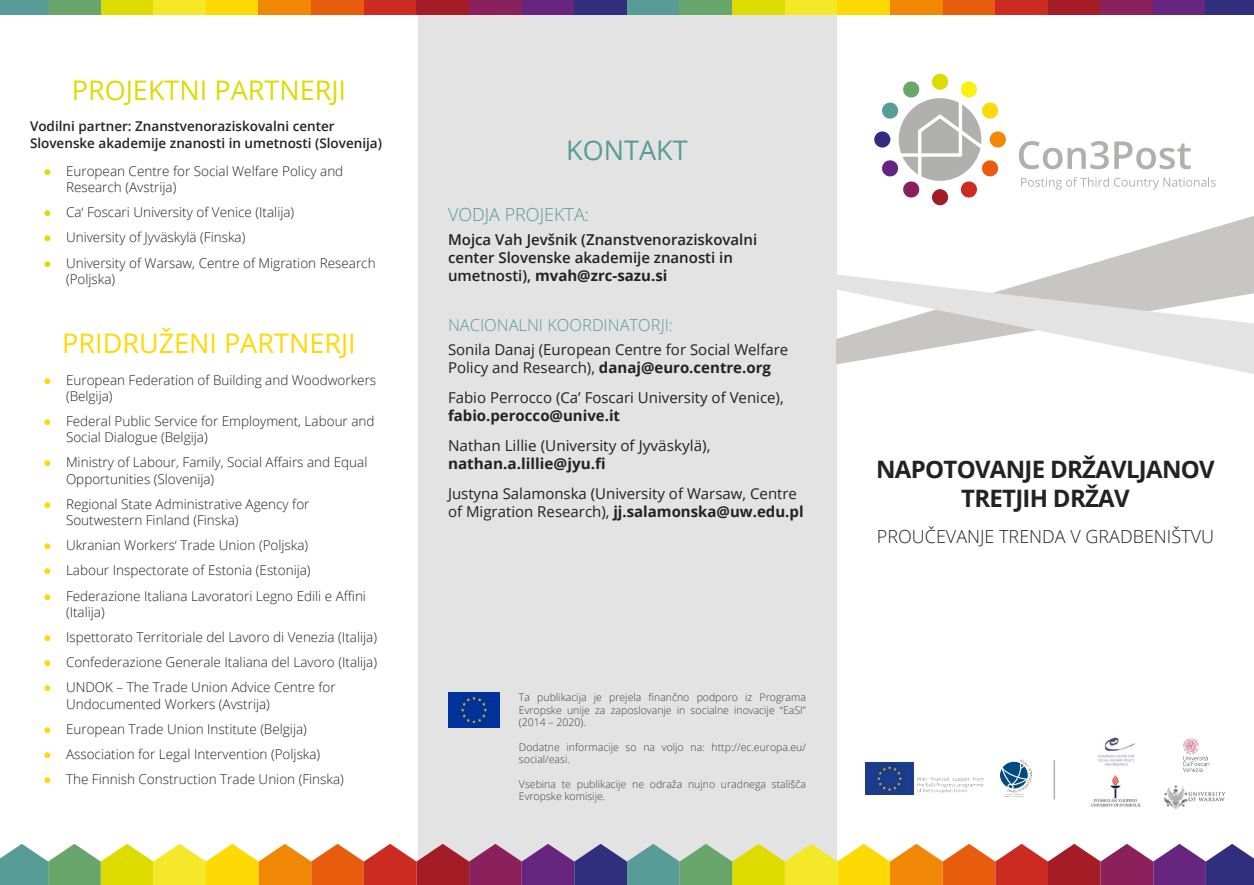
<style>
.page{position:relative;width:1254px;height:885px;background:#fff}
.page>*{position:absolute;margin:0;border:0;box-sizing:border-box;transform-origin:0 0}
.t1{font:27px "Open Sans";color:#fed905}
.t2{font:27px "Open Sans";color:#dedb00}
.t3{font:27px "Open Sans";color:#579c96}
.t4{font:700 24px/28.8px "Open Sans";letter-spacing:-.03em;color:#222;text-align:center}
.t5{font:300 18px "Open Sans";color:#222}
.t6{font:300 18px "Open Sans";color:#579c96}
.t7{font:300 16.5px "Open Sans";color:#579c96}
.t8{font:15px/18px "Open Sans";color:#222}
.t9{font:600 15px/18px "Open Sans";color:#222}
.t10{font:700 15px "Open Sans";color:#222}
.t11{font:300 13.5px/16.2px "Open Sans";color:#222}
.t12{font:600 13.5px/16.2px "Open Sans";color:#222}
.t13{font:300 10.5px/12.6px "Open Sans";color:#414141}
.s1{font-family:"Arial";font-weight:400;color:#dddb01}
.s2{font-family:"Arial";font-weight:400;color:#fed905}
.s3{font-weight:700}
</style>
<div class="page">
<div style="left:418px;top:0;width:418px;height:885px;background:#e3e3e3"></div>
<div style="left:101px;top:0;width:52px;height:15px;background:#dedb00"></div>
<div style="left:153px;top:0;width:53px;height:15px;background:#f5e829"></div>
<div style="left:206px;top:0;width:53px;height:15px;background:#ffd903"></div>
<div style="left:259px;top:0;width:52px;height:15px;background:#f08705"></div>
<div style="left:311px;top:0;width:53px;height:15px;background:#e85c0d"></div>
<div style="left:364px;top:0;width:52px;height:15px;background:#cc2b21"></div>
<div style="left:416px;top:0;width:53px;height:15px;background:#a31c26"></div>
<div style="left:469px;top:0;width:53px;height:15px;background:#8a215c"></div>
<div style="left:522px;top:0;width:52px;height:15px;background:#662680"></div>
<div style="left:574px;top:0;width:53px;height:15px;background:#302e7d"></div>
<div style="left:0;top:0;width:48px;height:15px;background:#579c96"></div>
<div style="left:48px;top:0;width:53px;height:15px;background:#69a66b"></div>
<div style="left:732px;top:0;width:53px;height:15px;background:#dedb00"></div>
<div style="left:785px;top:0;width:52px;height:15px;background:#f5e829"></div>
<div style="left:837px;top:0;width:53px;height:15px;background:#ffd903"></div>
<div style="left:890px;top:0;width:53px;height:15px;background:#f08705"></div>
<div style="left:943px;top:0;width:52px;height:15px;background:#e85c0d"></div>
<div style="left:995px;top:0;width:53px;height:15px;background:#cc2b21"></div>
<div style="left:1048px;top:0;width:53px;height:15px;background:#a31c26"></div>
<div style="left:1101px;top:0;width:52px;height:15px;background:#8a215c"></div>
<div style="left:1153px;top:0;width:53px;height:15px;background:#662680"></div>
<div style="left:1206px;top:0;width:48px;height:15px;background:#302e7d"></div>
<div style="left:627px;top:0;width:53px;height:15px;background:#579c96"></div>
<div style="left:680px;top:0;width:52px;height:15px;background:#69a66b"></div>
<svg style="left:1019px;top:141px;width:172px;height:28px"></svg>
<svg style="left:1021px;top:177px;width:195px;height:13px"></svg>
<div style="left:990px;top:131px;width:16px;height:17px;background:#f28800;border-radius:50%"></div>
<div style="left:932px;top:189px;width:16px;height:16px;background:#a21c26;border-radius:50%"></div>
<svg style="left:874px;top:131px;width:16px;height:17px"></svg>
<div style="left:932px;top:74px;width:16px;height:16px;background:#dddb00;border-radius:50%"></div>
<svg style="left:881px;top:80px;width:118px;height:119px"></svg>
<svg style="left:1183px;top:739px;width:27px;height:33px"></svg>
<img style="left:1098px;top:737px;width:37px;height:29px">
<img style="left:866px;top:762px;width:118px;height:33px">
<img style="left:1091px;top:775px;width:49px;height:32px">
<img style="left:1165px;top:785px;width:59px;height:23px">
<img style="left:1001px;top:759px;width:30px;height:38px">
<hr style="left:1054px;top:760px;width:1px;height:39px;background:#b0b0af">
<svg style="left:0;top:844px;width:1254px;height:41px"></svg>
<img style="left:448px;top:693px;width:52px;height:34px">
<svg style="left:836px;top:216px;width:418px;height:59px"></svg>
<svg style="left:836px;top:275px;width:418px;height:99px"></svg>
<h1 class="t2" style="left:72px;top:72px;width:276px">PROJEKTNI PARTNERJI</h1>
<p class="t12" style="left:30px;top:118px;width:354px">Vodilni partner: Znanstvenoraziskovalni center<br>Slovenske akademije znanosti in umetnosti (Slovenija)</p>
<p class="t11" style="left:66px;top:162px;width:279px;text-indent:-23px"><span class="s1">●</span> European Centre for Social Welfare Policy and<br>Research (Avstrija)</p>
<p class="t11" style="left:44px;top:204px;width:252px"><span class="s1">●</span> Ca‘ Foscari University of Venice (Italija)</p>
<p class="t11" style="left:44px;top:229px;width:203px"><span class="s1">●</span> University of Jyväskylä (Finska)</p>
<p class="t11" style="left:66px;top:254px;width:311px;text-indent:-23px"><span class="s1">●</span> University of Warsaw, Centre of Migration Research (Poljska)</p>
<h1 class="t1" style="left:62px;top:325px;width:295px">PRIDRUŽENI PARTNERJI</h1>
<p class="t11" style="left:66px;top:371px;width:312px;text-indent:-23px"><span class="s2">●</span> European Federation of Building and Woodworkers (Belgija)</p>
<p class="t11" style="left:66px;top:413px;width:310px;text-indent:-23px"><span class="s2">●</span> Federal Public Service for Employment, Labour and<br>Social Dialogue (Belgija)</p>
<p class="t11" style="left:66px;top:454px;width:303px;text-indent:-23px"><span class="s2">●</span> Ministry of Labour, Family, Social Affairs and Equal<br>Opportunities (Slovenija)</p>
<p class="t11" style="left:66px;top:495px;width:245px;text-indent:-23px"><span class="s2">●</span> Regional State Administrative Agency for<br>Soutwestern Finland (Finska)</p>
<p class="t11" style="left:44px;top:537px;width:266px"><span class="s2">●</span> Ukranian Workers‘ Trade Union (Poljska)</p>
<p class="t11" style="left:44px;top:562px;width:269px"><span class="s2">●</span> Labour Inspectorate of Estonia (Estonija)</p>
<p class="t11" style="left:66px;top:587px;width:302px;text-indent:-23px"><span class="s2">●</span> Federazione Italiana Lavoratori Legno Edili e Affini (Italija)</p>
<p class="t11" style="left:44px;top:629px;width:335px"><span class="s2">●</span> Ispettorato Territoriale del Lavoro di Venezia (Italija)</p>
<p class="t11" style="left:44px;top:654px;width:335px"><span class="s2">●</span> Confederazione Generale Italiana del Lavoro (Italija)</p>
<p class="t11" style="left:66px;top:679px;width:271px;text-indent:-23px"><span class="s2">●</span> UNDOK – The Trade Union Advice Centre for<br>Undocumented Workers (Avstrija)</p>
<p class="t11" style="left:44px;top:720px;width:265px"><span class="s2">●</span> European Trade Union Institute (Belgija)</p>
<p class="t11" style="left:44px;top:746px;width:278px"><span class="s2">●</span> Association for Legal Intervention (Poljska)</p>
<p class="t11" style="left:44px;top:771px;width:302px"><span class="s2">●</span> The Finnish Construction Trade Union (Finska)</p>
<h1 class="t3" style="left:566px;top:132px;width:123px">KONTAKT</h1>
<h3 class="t6" style="left:448px;top:202px;width:22px">Vodja</h3>
<h3 class="t6" style="left:505px;top:202px;width:11px">proje</h3>
<h3 class="t6" style="left:554px;top:202px;width:36px">kta :</h3>
<p class="t9" style="left:448px;top:230px;width:311px">Mojca Vah Jevšnik (Znanstvenoraziskovalni center Slovenske akademije znanosti in umetnosti), <span class="s3">mvah@zrc-sazu.si</span></p>
<p class="t7" style="left:448px;top:313px;width:43px">Naciona</p>
<p class="t7" style="left:519px;top:313px;width:49px">lni koordinatorji</p>
<p class="t7" style="left:669px;top:313px;width:5px">:</p>
<p class="t8" style="left:448px;top:340px;width:342px">Sonila Danaj (European Centre for Social Welfare<br>Policy and Research), <span class="s3">danaj@euro.centre.org</span></p>
<p class="t8" style="left:448px;top:388px;width:337px">Fabio Perrocco (Ca’ Foscari University of Venice),</p>
<p class="t10" style="left:448px;top:405px;width:174px">fabio.perocco@unive.it</p>
<p class="t8" style="left:448px;top:436px;width:264px">Nathan Lillie (University of Jyväskylä),</p>
<p class="t10" style="left:448px;top:453px;width:159px">nathan.a.lillie@jyu.fi</p>
<p class="t8" style="left:448px;top:484px;width:357px">Justyna Salamonska (University of Warsaw, Centre of Migration Research), <span class="s3">jj.salamonska@uw.edu.pl</span></p>
<p class="t13" style="left:519px;top:691px;width:289px;text-align:justify">Ta publikacija je prejela finančno podporo iz Programa Evropske unije za zaposlovanje in socialne inovacije “EaSI” (2014 – 2020).</p>
<p class="t13" style="left:519px;top:740px;width:289px">Dodatne informacije so na voljo na: http://ec.europa.eu/ social/easi.</p>
<p class="t13" style="left:519px;top:777px;width:289px">Vsebina te publikacije ne odraža nujno uradnega stališča<br>Evropske komisije.</p>
<h2 class="t4" style="left:876px;top:454px;width:340px">NAPOTOVANJE DRŽAVLJANOV<br>TRETJIH DRŽAV</h2>
<h3 class="t5" style="left:877px;top:524px;width:339px">PROUČEVANJE TRENDA V GRADBENIŠTVU</h3>
</div>
